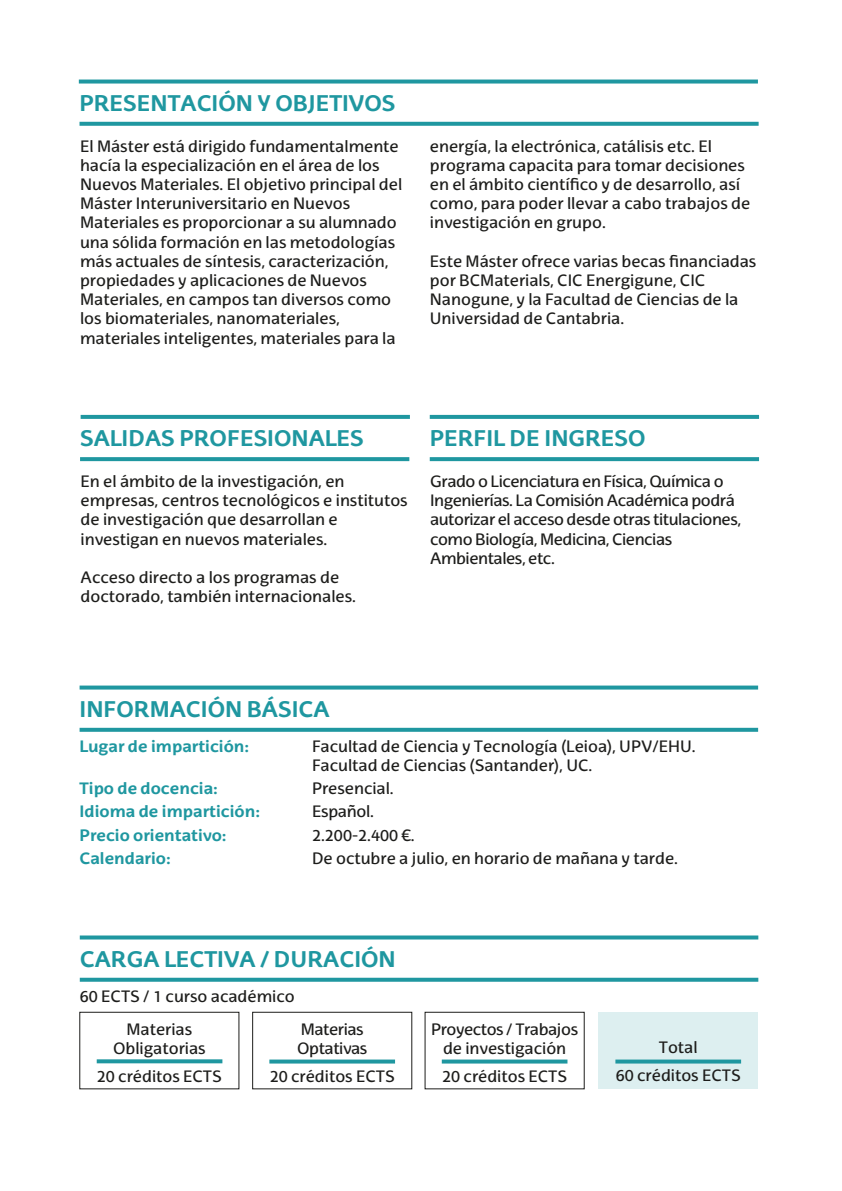
<style>
.page{position:relative;width:842px;height:1191px;background:#fff}
.page>*{position:absolute;margin:0;border:0;box-sizing:border-box;transform-origin:0 0}
.t1{font:700 22px "EHU Sans";color:#1f97a0}
.t2{font:16px/19.2px "EHU Sans";color:#1d1d1b}
.t3{font:16px/19.2px "EHU Sans";letter-spacing:-.025em;color:#1d1d1b}
.t4{font:700 16px "EHU Sans";color:#1f97a0}
</style>
<div class="page">
<svg style="left:79px;top:80px;width:679px;height:4px;background:#38a3aa"></svg>
<svg style="left:80px;top:122px;width:679px;height:4px;background:#2b9ca5"></svg>
<svg style="left:80px;top:685px;width:678px;height:4px;background:#3ea5ad"></svg>
<svg style="left:80px;top:728px;width:678px;height:4px;background:#299ba4"></svg>
<svg style="left:80px;top:935px;width:678px;height:4px;background:#3ba4ab"></svg>
<svg style="left:80px;top:977px;width:678px;height:4px;background:#48aab1"></svg>
<svg style="left:97px;top:1059px;width:125px;height:4px"></svg>
<div style="left:79px;top:1011px;width:160px;height:78px;border:1px solid #1d1d1b"></div>
<svg style="left:269px;top:1059px;width:126px;height:4px"></svg>
<div style="left:252px;top:1011px;width:160px;height:78px;border:1px solid #1d1d1b"></div>
<svg style="left:442px;top:1059px;width:125px;height:4px"></svg>
<div style="left:425px;top:1011px;width:160px;height:78px;border:1px solid #1d1d1b"></div>
<div style="left:599px;top:1012px;width:159px;height:76px;background:#ddeff0"></div>
<svg style="left:615px;top:1059px;width:126px;height:4px"></svg>
<svg style="left:430px;top:415px;width:329px;height:4px"></svg>
<svg style="left:430px;top:457px;width:329px;height:4px"></svg>
<svg style="left:81px;top:415px;width:329px;height:4px"></svg>
<svg style="left:80px;top:457px;width:329px;height:4px"></svg>
<h1 class="t1" style="left:80px;top:89px;width:317px">PRESENTACIÓN Y OBJETIVOS</h1>
<p class="t2" style="left:80px;top:136px;width:324px">El Máster está dirigido fundamentalmente hacía la especialización en el área de los Nuevos Materiales. El objetivo principal del Máster Interuniversitario en Nuevos Materiales es proporcionar a su alumnado una sólida formación en las metodologías más actuales de síntesis, caracterización, propiedades y aplicaciones de Nuevos Materiales, en campos tan diversos como los biomateriales, nanomateriales, materiales inteligentes, materiales para la</p>
<p class="t2" style="left:430px;top:136px;width:322px">energía, la electrónica, catálisis etc. El programa capacita para tomar decisiones en el ámbito científico y de desarrollo, así como, para poder llevar a cabo trabajos de investigación en grupo.</p>
<p class="t2" style="left:430px;top:251px;width:328px">Este Máster ofrece varias becas financiadas por BCMaterials, CIC Energigune, CIC Nanogune, y la Facultad de Ciencias de la Universidad de Cantabria.</p>
<h1 class="t1" style="left:80px;top:424px;width:285px">SALIDAS PROFESIONALES</h1>
<p class="t2" style="left:81px;top:471px;width:329px">En el ámbito de la investigación, en empresas, centros tecnológicos e institutos de investigación que desarrollan e investigan en nuevos materiales.</p>
<p class="t2" style="left:81px;top:567px;width:277px">Acceso directo a los programas de doctorado, también internacionales.</p>
<h1 class="t1" style="left:430px;top:424px;width:217px">PERFIL DE INGRESO</h1>
<p class="t3" style="left:430px;top:471px;width:313px">Grado o Licenciatura en Física, Química o Ingenierías. La Comisión Académica podrá autorizar el acceso desde otras titulaciones, como Biología, Medicina, Ciencias Ambientales, etc.</p>
<h1 class="t1" style="left:80px;top:695px;width:252px">INFORMACIÓN BÁSICA</h1>
<p class="t4" style="left:80px;top:736px;width:171px">Lugar de impartición:</p>
<p class="t2" style="left:312px;top:736px;width:385px">Facultad de Ciencia y Tecnología (Leioa), UPV/EHU.<br>Facultad de Ciencias (Santander), UC.</p>
<p class="t4" style="left:80px;top:778px;width:140px">Tipo de docencia:</p>
<p class="t2" style="left:312px;top:779px;width:83px">Presencial.</p>
<p class="t4" style="left:80px;top:801px;width:182px">Idioma de impartición:</p>
<p class="t2" style="left:312px;top:802px;width:63px">Español.</p>
<p class="t4" style="left:80px;top:825px;width:149px">Precio orientativo:</p>
<p class="t2" style="left:312px;top:825px;width:104px">2.200-2.400 €.</p>
<p class="t4" style="left:80px;top:848px;width:93px">Calendario:</p>
<p class="t2" style="left:312px;top:848px;width:367px">De octubre a julio, en horario de mañana y tarde.</p>
<h1 class="t1" style="left:80px;top:945px;width:317px">CARGA LECTIVA / DURACIÓN</h1>
<p class="t2" style="left:80px;top:986px;width:216px">60 ECTS / 1 curso académico</p>
<p class="t2" style="left:113px;top:1019px;width:94px;text-align:center">Materias<br>Obligatorias</p>
<p class="t2" style="left:97px;top:1066px;width:127px">20 créditos ECTS</p>
<p class="t3" style="left:297px;top:1019px;width:72px">Materias<br>Optativas</p>
<p class="t2" style="left:270px;top:1066px;width:127px">20 créditos ECTS</p>
<p class="t3" style="left:431px;top:1019px;width:149px;text-align:center">Proyectos / Trabajos de investigación</p>
<p class="t2" style="left:442px;top:1066px;width:127px">20 créditos ECTS</p>
<p class="t2" style="left:616px;top:1033px;width:127px;line-height:28px;text-align:center">Total<br>60 créditos ECTS</p>
</div>
